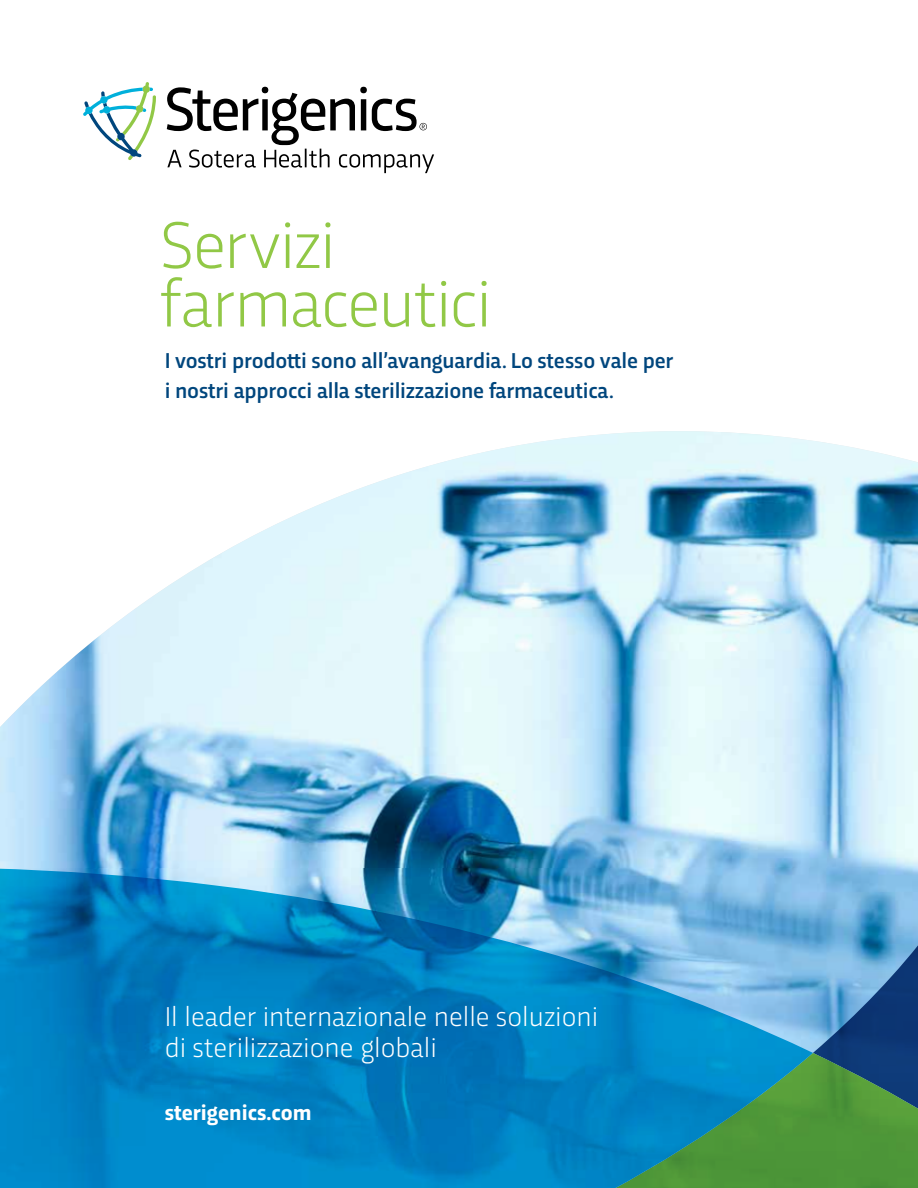
<style>
.page{position:relative;width:918px;height:1188px;background:#fff}
.page>*{position:absolute;margin:0;border:0;box-sizing:border-box;transform-origin:0 0}
.t1{font:300 69px/58.5px "Trasandina";letter-spacing:-.02em;color:#91c846}
.t2{font:300 28.5px/31.5px "Trasandina";color:#fff}
.t3{font:500 22.5px/30px "Trasandina";letter-spacing:-.01em;color:#00467d}
.t4{font:700 22.5px "Trasandina";color:#fff}
</style>
<div class="page">
<img style="left:0;top:431px;width:918px;height:497px">
<svg style="left:813px;top:928px;width:105px;height:125px;background:#447db1"></svg>
<svg style="left:813px;top:1053px;width:105px;height:135px;background:#428545"></svg>
<svg style="left:0;top:868px;width:813px;height:320px;background:#198bbf"></svg>
<svg style="left:83px;top:82px;width:73px;height:78px"></svg>
<svg style="left:167px;top:87px;width:267px;height:86px"></svg>
<h1 class="t1" style="left:160px;top:211px;width:333px">Servizi farmaceutici</h1>
<p class="t3" style="left:165px;top:343px;width:510px">I vostri prodotti sono all’avanguardia. Lo stesso vale per i nostri approcci alla sterilizzazione farmaceutica.</p>
<p class="t2" style="left:165px;top:999px;width:435px">Il leader internazionale nelle soluzioni di sterilizzazione globali</p>
<p class="t4" style="left:165px;top:1096px;width:148px">sterigenics.com</p>
</div>
